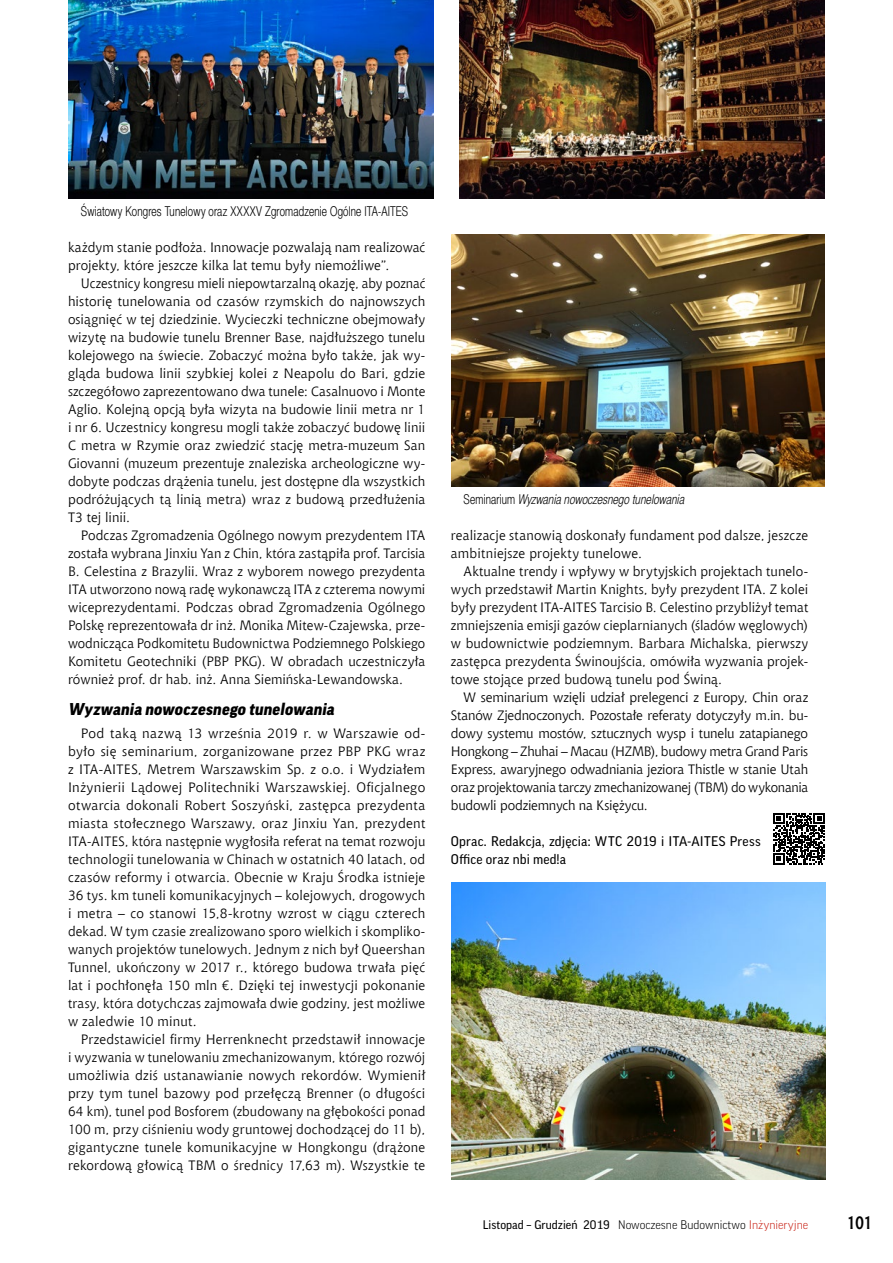
<style>
.page{position:relative;width:893px;height:1263px;background:#fff}
.page>*{position:absolute;margin:0;border:0;box-sizing:border-box;transform-origin:0 0}
.t1{font:700 18px "Aerton Cnd EFN";color:#000}
.t2{font:italic 900 16.5px "Good Pro";color:#000}
.t3{font:13.5px/18px "Chianti EU";letter-spacing:.01em;color:#000;text-align:justify}
.t4{font:13.5px/18px "Good Pro";letter-spacing:.015em;color:#000}
.t5{font:13.5px "Switzer Cnd EFN Light";letter-spacing:.015em;color:#000;scale:.9 1}
.t6{font:italic 13.5px "Switzer Cnd EFN Light";letter-spacing:.015em;color:#000;scale:.9 1}
.t7{font:12px "Good Pro";color:#000}
.s1{font-style:normal}
.s2{font-weight:300}
.s3{font-weight:300;color:#ca291d}
</style>
<div class="page">
<img style="left:451px;top:882px;width:375px;height:297px">
<svg style="left:773px;top:813px;width:51px;height:51px"></svg>
<img style="left:451px;top:234px;width:374px;height:252px">
<img style="left:68px;top:0;width:366px;height:198px">
<img style="left:459px;top:0;width:366px;height:198px">
<p class="t5" style="left:81px;top:203px;width:365px">Światowy Kongres Tunelowy oraz XXXXV Zgromadzenie Ogólne ITA-AITES</p>
<p class="t3" style="left:68px;top:238px;width:359px">każdym stanie podłoża. Innowacje pozwalają nam realizować projekty, które jeszcze kilka lat temu były niemożliwe”.</p>
<p class="t3" style="left:68px;top:274px;width:359px;text-indent:13px">Uczestnicy kongresu mieli niepowtarzalną okazję, aby poznać historię tunelowania od czasów rzymskich do najnowszych osiągnięć w tej dziedzinie. Wycieczki techniczne obejmowały wizytę na budowie tunelu Brenner Base, najdłuższego tunelu kolejowego na świecie. Zobaczyć można było także, jak wy&shy;gląda budowa linii szybkiej kolei z Neapolu do Bari, gdzie szczegółowo zaprezentowano dwa tunele: Casalnuovo i Monte Aglio. Kolejną opcją była wizyta na budowie linii metra nr 1 i nr 6. Uczestnicy kongresu mogli także zobaczyć budowę linii C metra w Rzymie oraz zwiedzić stację metra-muzeum San Giovanni (muzeum prezentuje znaleziska archeologiczne wy&shy;dobyte podczas drążenia tunelu, jest dostępne dla wszystkich podróżujących tą linią metra) wraz z budową przedłużenia T3 tej linii.</p>
<p class="t3" style="left:68px;top:526px;width:359px;text-indent:13px">Podczas Zgromadzenia Ogólnego nowym prezydentem ITA została wybrana Jinxiu Yan z Chin, która zastąpiła prof. Tarcisia B. Celestina z Brazylii. Wraz z wyborem nowego prezydenta ITA utworzono nową radę wykonawczą ITA z czterema nowymi wiceprezydentami. Podczas obrad Zgromadzenia Ogólnego Polskę reprezentowała dr inż. Monika Mitew-Czajewska, prze&shy;wodnicząca Podkomitetu Budownictwa Podziemnego Polskiego Komitetu Geotechniki (PBP PKG). W obradach uczestniczyła również prof. dr hab. inż. Anna Siemińska-Lewandowska.</p>
<p class="t2" style="left:68px;top:700px;width:270px">Wyzwania nowoczesnego tunelowania</p>
<p class="t3" style="left:68px;top:724px;width:359px;text-indent:13px">Pod taką nazwą 13 września 2019 r. w Warszawie od&shy;było się seminarium, zorganizowane przez PBP PKG wraz z ITA-AITES, Metrem Warszawskim Sp. z o.o. i Wydziałem Inżynierii Lądowej Politechniki Warszawskiej. Oficjalnego otwarcia dokonali Robert Soszyński, zastępca prezydenta miasta stołecznego Warszawy, oraz Jinxiu Yan, prezydent ITA-AITES, która następnie wygłosiła referat na temat rozwoju technologii tunelowania w Chinach w ostatnich 40 latach, od czasów reformy i otwarcia. Obecnie w Kraju Środka istnieje 36 tys. km tuneli komunikacyjnych – kolejowych, drogowych i metra – co stanowi 15,8-krotny wzrost w ciągu czterech dekad. W tym czasie zrealizowano sporo wielkich i skompliko&shy;wanych projektów tunelowych. Jednym z nich był Queershan Tunnel, ukończony w 2017 r., którego budowa trwała pięć lat i pochłonęła 150 mln €. Dzięki tej inwestycji pokonanie trasy, która dotychczas zajmowała dwie godziny, jest możliwe w zaledwie 10 minut.</p>
<p class="t3" style="left:68px;top:1030px;width:359px;text-indent:13px">Przedstawiciel firmy Herrenknecht przedstawił innowacje i wyzwania w tunelowaniu zmechanizowanym, którego rozwój umożliwia dziś ustanawianie nowych rekordów. Wymienił przy tym tunel bazowy pod przełęczą Brenner (o długości 64 km), tunel pod Bosforem (zbudowany na głębokości ponad 100 m, przy ciśnieniu wody gruntowej dochodzącej do 11 b), gigantyczne tunele komunikacyjne w Hongkongu (drążone rekordową głowicą TBM o średnicy 17,63 m). Wszystkie te</p>
<p class="t6" style="left:464px;top:491px;width:247px"><span class="s1">Seminarium</span> Wyzwania nowoczesnego tunelowania</p>
<p class="t3" style="left:451px;top:526px;width:359px">realizacje stanowią doskonały fundament pod dalsze, jeszcze ambitniejsze projekty tunelowe.</p>
<p class="t3" style="left:451px;top:562px;width:359px;text-indent:13px">Aktualne trendy i wpływy w brytyjskich projektach tunelo&shy;wych przedstawił Martin Knights, były prezydent ITA. Z kolei były prezydent ITA-AITES Tarcisio B. Celestino przybliżył temat zmniejszenia emisji gazów cieplarnianych (śladów węglowych) w budownictwie podziemnym. Barbara Michalska, pierwszy zastępca prezydenta Świnoujścia, omówiła wyzwania projek&shy;towe stojące przed budową tunelu pod Świną.</p>
<p class="t3" style="left:451px;top:688px;width:359px;text-indent:13px">W seminarium wzięli udział prelegenci z Europy, Chin oraz Stanów Zjednoczonych. Pozostałe referaty dotyczyły m.in. bu&shy;dowy systemu mostów, sztucznych wysp i tunelu zatapianego Hongkong – Zhuhai – Macau (HZMB), budowy metra Grand Paris Express, awaryjnego odwadniania jeziora Thistle w stanie Utah oraz projektowania tarczy zmechanizowanej (TBM) do wykonania budowli podziemnych na Księżycu.</p>
<p class="t4" style="left:451px;top:832px;width:311px">Oprac. Redakcja, zdjęcia: WTC 2019 i ITA-AITES Press<br>Office oraz nbi med!a</p>
<p class="t7" style="left:483px;top:1218px;width:327px">Listopad – Grudzień 2019 <span class="s2">Nowoczesne Budownictwo</span> <span class="s3">Inżynieryjne</span></p>
<h1 class="t1" style="left:847px;top:1212px;width:27px">101</h1>
</div>
